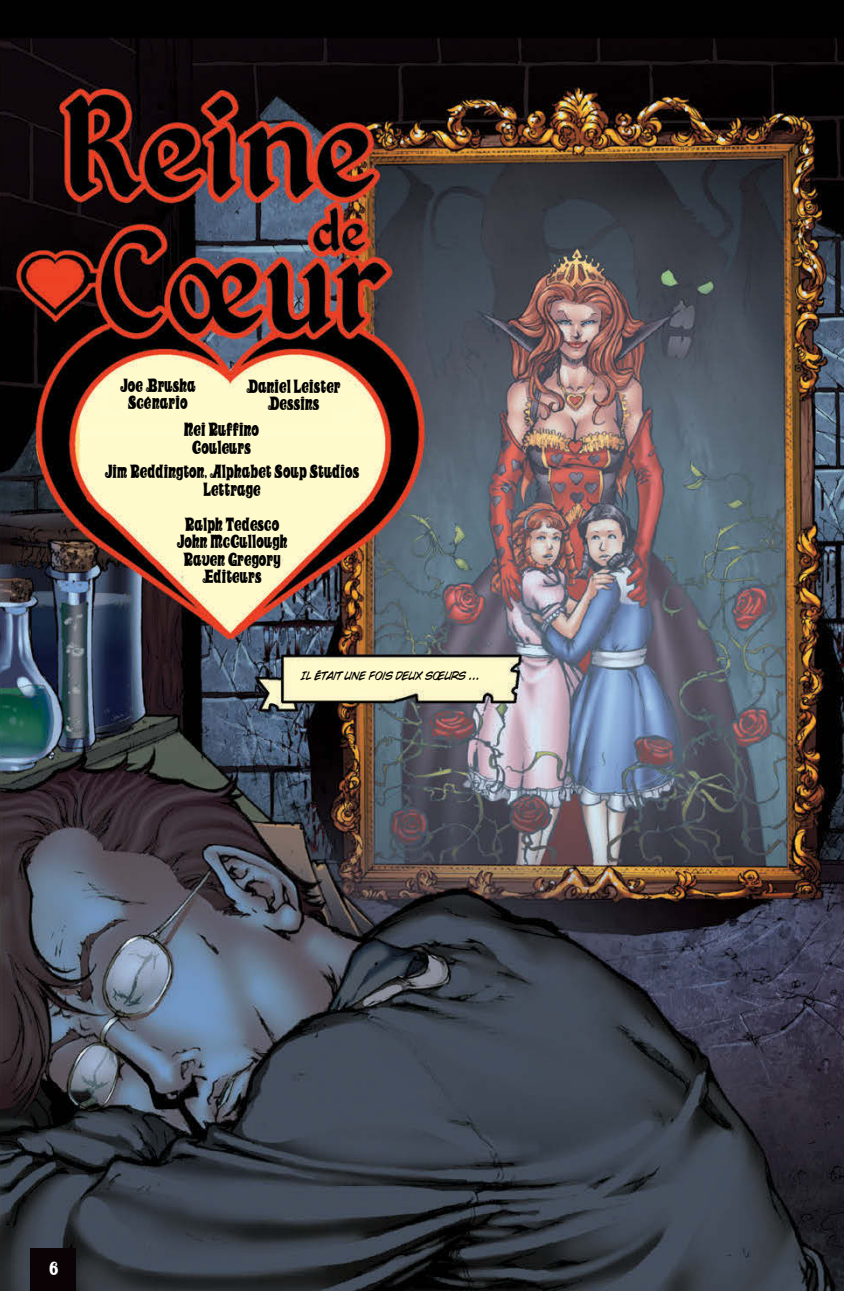
<style>
.page{position:relative;width:844px;height:1291px;background:#fff}
.page>*{position:absolute;margin:0;border:0;box-sizing:border-box;transform-origin:0 0}
.t1{font:900 15.75px/17.5px "Bobo";color:#000;text-align:center}
.t2{font:900 15.75px "Bobo";color:#fff}
.t3{font:italic 11.38px "CC Wild Words Int";letter-spacing:-.025em;color:#000;scale:.9 1}
</style>
<div class="page">
<img style="left:0;top:0;width:844px;height:1290px">
<div style="left:31px;top:1248px;width:45px;height:42px;background:#0a0204"></div>
<p class="t1" style="left:120px;top:377px;width:77px">Joe Brusha<br>Sce<sup>’</sup> nario</p>
<p class="t1" style="left:246px;top:378px;width:96px">Daniel Leister<br>Dessins</p>
<p class="t1" style="left:184px;top:422px;width:77px">Nei Ruffino<br>Couleurs</p>
<p class="t1" style="left:104px;top:463px;width:256px">Jim Reddington, Alphabet Soup Studios<br>Lettrage</p>
<p class="t1" style="left:177px;top:516px;width:112px">Ralph Tedesco<br>John McCullough<br>Raven Gregory</p>
<p class="t1" style="left:202px;top:568px;width:61px">Editeurs</p>
<p class="t3" style="left:301px;top:669px;width:201px">IL ÉTAIT UNE FOIS DEUX SŒURS ...</p>
<p class="t2" style="left:49px;top:1260px;width:10px">6</p>
</div>
